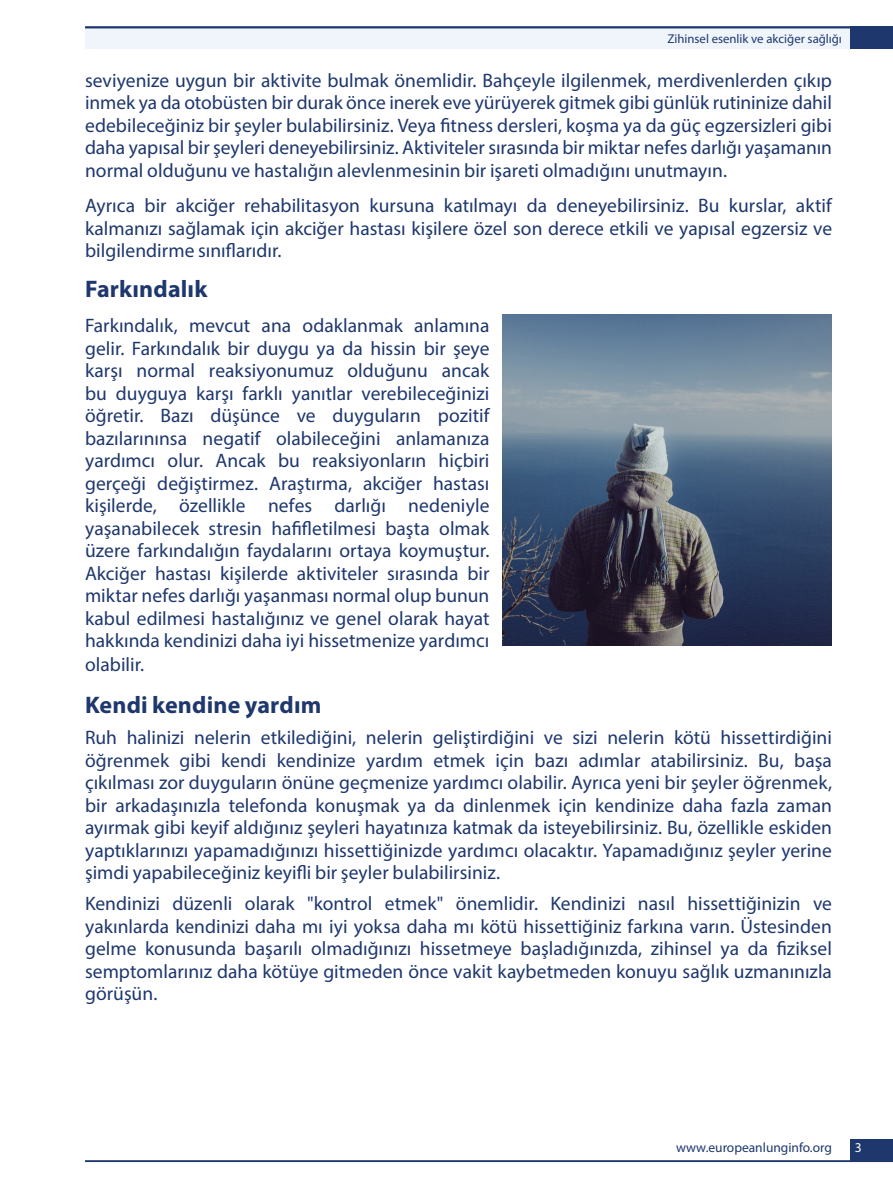
<style>
.page{position:relative;width:893px;height:1191px;background:#fff}
.page>*{position:absolute;margin:0;border:0;box-sizing:border-box;transform-origin:0 0}
.H___B-head{font:700 24px "Myriad Pro";letter-spacing:.01em;color:#1e376d}
.H___B-head-2{font:19.5px/22.5px "Myriad Pro";color:#1e376d;text-align:justify}
.Running_foot_left{font:13.5px "Myriad Pro";color:#1e376d}
.Folio_left{font:13.5px "Myriad Pro";color:#fff}
.Running_head_left{font:12.75px "Myriad Pro";color:#1e376d}
</style>
<div class="page">
<div style="left:85px;top:26px;width:808px;height:23px;background:#eff5fb"></div>
<div style="left:850px;top:26px;width:43px;height:23px;background:#1e376d"></div>
<div style="left:850px;top:1138px;width:43px;height:23px;background:#1e376d"></div>
<hr style="left:85px;top:26px;width:808px;height:2px;background:#1e376d">
<hr style="left:85px;top:1160px;width:808px;height:2px;background:#1e376d">
<img style="left:502px;top:314px;width:330px;height:331px">
<p class="Running_head_left" style="left:667px;top:30px;width:176px">Zihinsel esenlik ve akciğer sağlığı</p>
<p class="H___B-head-2" style="left:85px;top:69px;width:748px">seviyenize uygun bir aktivite bulmak önemlidir. Bahçeyle ilgilenmek, merdivenlerden çıkıp inmek ya da otobüsten bir durak önce inerek eve yürüyerek gitmek gibi günlük rutininize dahil edebileceğiniz bir şeyler bulabilirsiniz. Veya fitness dersleri, koşma ya da güç egzersizleri gibi daha yapısal bir şeyleri deneyebilirsiniz. Aktiviteler sırasında bir miktar nefes darlığı yaşamanın normal olduğunu ve hastalığın alevlenmesinin bir işareti olmadığını unutmayın.</p>
<p class="H___B-head-2" style="left:85px;top:194px;width:748px">Ayrıca bir akciğer rehabilitasyon kursuna katılmayı da deneyebilirsiniz. Bu kurslar, aktif kalmanızı sağlamak için akciğer hastası kişilere özel son derece etkili ve yapısal egzersiz ve bilgilendirme sınıflarıdır.</p>
<p class="H___B-head" style="left:85px;top:273px;width:124px">Farkındalık</p>
<p class="H___B-head-2" style="left:85px;top:314px;width:406px">Farkındalık, mevcut ana odaklanmak anlamına gelir. Farkındalık bir duygu ya da hissin bir şeye karşı normal reaksiyonumuz olduğunu ancak bu duyguya karşı farklı yanıtlar verebileceğinizi öğretir. Bazı düşünce ve duyguların pozitif bazılarınınsa negatif olabileceğini anlamanıza yardımcı olur. Ancak bu reaksiyonların hiçbiri gerçeği değiştirmez. Araştırma, akciğer hastası kişilerde, özellikle nefes darlığı nedeniyle yaşanabilecek stresin hafifletilmesi başta olmak üzere farkındalığın faydalarını ortaya koymuştur.<br>Akciğer hastası kişilerde aktiviteler sırasında bir miktar nefes darlığı yaşanması normal olup bunun kabul edilmesi hastalığınız ve genel olarak hayat hakkında kendinizi daha iyi hissetmenize yardımcı olabilir.</p>
<p class="H___B-head" style="left:85px;top:689px;width:238px">Kendi kendine yardım</p>
<p class="H___B-head-2" style="left:85px;top:726px;width:748px">Ruh halinizi nelerin etkilediğini, nelerin geliştirdiğini ve sizi nelerin kötü hissettirdiğini öğrenmek gibi kendi kendinize yardım etmek için bazı adımlar atabilirsiniz. Bu, başa çıkılması zor duyguların önüne geçmenize yardımcı olabilir. Ayrıca yeni bir şeyler öğrenmek, bir arkadaşınızla telefonda konuşmak ya da dinlenmek için kendinize daha fazla zaman ayırmak gibi keyif aldığınız şeyleri hayatınıza katmak da isteyebilirsiniz. Bu, özellikle eskiden yaptıklarınızı yapamadığınızı hissettiğinizde yardımcı olacaktır. Yapamadığınız şeyler yerine şimdi yapabileceğiniz keyifli bir şeyler bulabilirsiniz.</p>
<p class="H___B-head-2" style="left:85px;top:892px;width:748px">Kendinizi düzenli olarak "kontrol etmek" önemlidir. Kendinizi nasıl hissettiğinizin ve yakınlarda kendinizi daha mı iyi yoksa daha mı kötü hissettiğiniz farkına varın. Üstesinden gelme konusunda başarılı olmadığınızı hissetmeye başladığınızda, zihinsel ya da fiziksel semptomlarınız daha kötüye gitmeden önce vakit kaybetmeden konuyu sağlık uzmanınızla görüşün.</p>
<p class="Running_foot_left" style="left:676px;top:1138px;width:157px">www.europeanlunginfo.org</p>
<p class="Folio_left" style="left:855px;top:1139px;width:8px">3</p>
</div>
